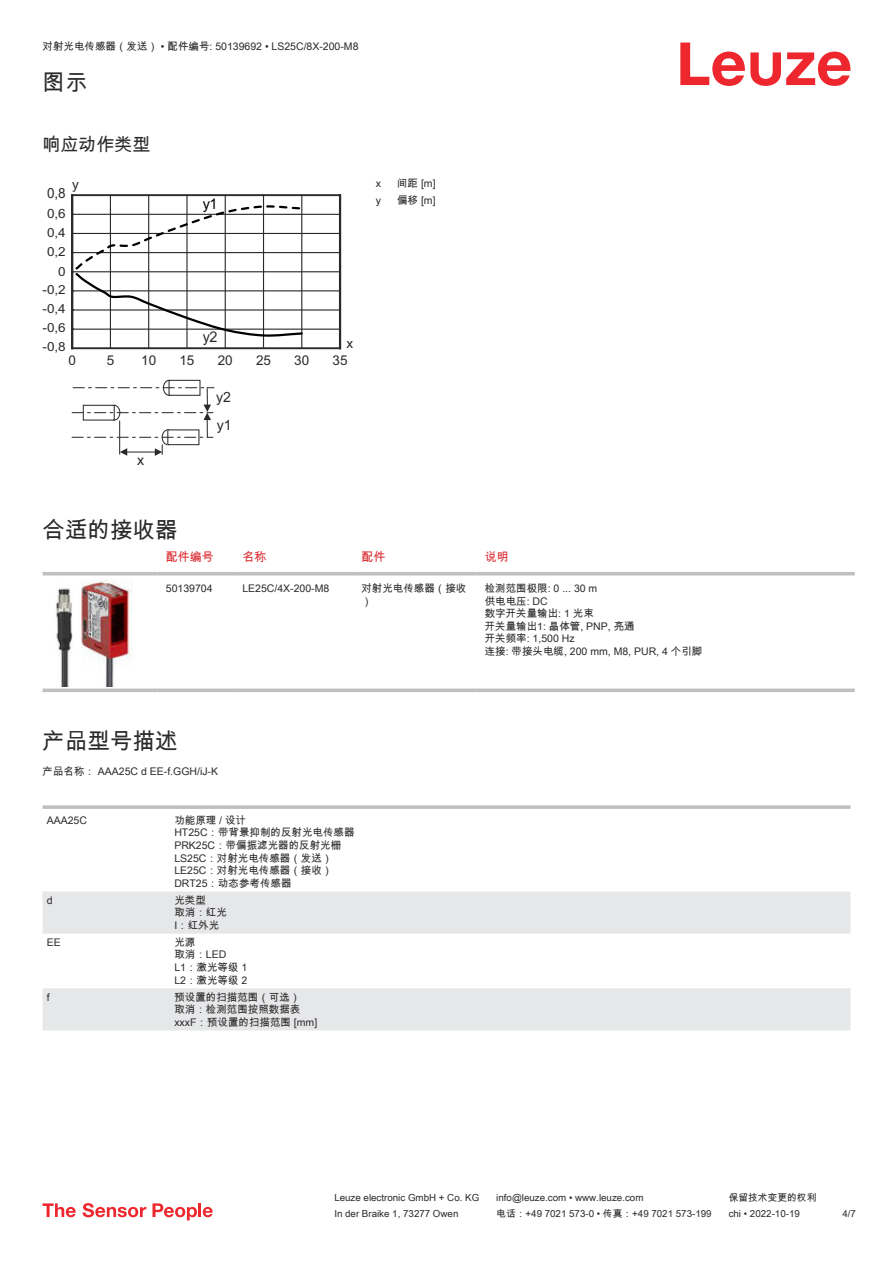
<style>
.page{position:relative;width:893px;height:1263px;background:#fff}
.page>*{position:absolute;margin:0;border:0;box-sizing:border-box;transform-origin:0 0}
.t1{font:22.5px "Arial Unicode MS";color:#2b292a}
.t2{font:18px "Arial Unicode MS";color:#2b292a}
.t3{font:14.85px "Arial";color:#2b292a}
.t4{font:14.85px "Arial";color:#000}
.t5{font:14.1px/27.8px "Arial";color:#2b292a}
.t6{font:13.95px "Arial";color:#2b292a;scale:.96 1}
.t7{font:13.5px "Arial";color:#2b292a}
.t8{font:12.75px "Arial";color:#2b292a;scale:1.06 1}
.t9{font:12.45px/19.2px "Arial";color:#2b292a;scale:1.08 1}
.t10{font:12px "Arial Unicode MS";color:#db2a30}
.t11{font:10.5px/12.6px "Arial Unicode MS";color:#2b292a}
.t12{font:9.75px "Arial Unicode MS";color:#2b292a}
</style>
<div class="page">
<svg style="left:680px;top:43px;width:170px;height:43px"></svg>
<svg style="left:43px;top:575px;width:812px;height:112px"></svg>
<hr style="left:43px;top:572px;width:114px;height:3px;background:#bdbfc1">
<hr style="left:157px;top:572px;width:77px;height:3px;background:#bdbfc1">
<hr style="left:234px;top:572px;width:119px;height:3px;background:#bdbfc1">
<hr style="left:353px;top:572px;width:123px;height:3px;background:#bdbfc1">
<hr style="left:476px;top:572px;width:379px;height:3px;background:#bdbfc1">
<svg style="left:43px;top:688px;width:114px;height:4px"></svg>
<svg style="left:157px;top:688px;width:77px;height:4px"></svg>
<svg style="left:234px;top:688px;width:119px;height:4px"></svg>
<svg style="left:353px;top:688px;width:123px;height:4px"></svg>
<svg style="left:476px;top:688px;width:379px;height:4px;background:#c6c7c9"></svg>
<img style="left:47px;top:580px;width:89px;height:106px">
<svg style="left:43px;top:891px;width:807px;height:139px;fill:#e6e7e9"></svg>
<svg style="left:43px;top:805px;width:127px;height:4px"></svg>
<svg style="left:170px;top:805px;width:680px;height:4px;background:#c3c5c7"></svg>
<svg style="left:43px;top:1203px;width:33px;height:14px"></svg>
<svg style="left:83px;top:1203px;width:63px;height:14px"></svg>
<svg style="left:153px;top:1203px;width:44px;height:17px"></svg>
<hr style="left:198px;top:1203px;width:3px;height:14px;background:#ed272d">
<svg style="left:203px;top:1207px;width:10px;height:10px"></svg>
<hr style="left:73px;top:214px;width:267px;height:1px;background:#2b292a">
<hr style="left:73px;top:233px;width:267px;height:1px;background:#2b292a">
<hr style="left:74px;top:252px;width:266px;height:1px;background:#2b292a">
<hr style="left:73px;top:271px;width:267px;height:1px;background:#2b292a">
<hr style="left:73px;top:290px;width:267px;height:1px;background:#2b292a">
<hr style="left:73px;top:309px;width:267px;height:2px;background:#2b292a">
<hr style="left:74px;top:329px;width:266px;height:1px;background:#2b292a">
<div style="left:71px;top:194px;width:270px;height:155px;border:2px solid #2b292a"></div>
<hr style="left:71px;top:195px;width:2px;height:153px;background:#2b292a">
<hr style="left:110px;top:195px;width:1px;height:153px;background:#2b292a">
<hr style="left:148px;top:195px;width:1px;height:153px;background:#2b292a">
<hr style="left:186px;top:195px;width:2px;height:153px;background:#2b292a">
<hr style="left:225px;top:195px;width:1px;height:153px;background:#2b292a">
<hr style="left:263px;top:195px;width:1px;height:153px;background:#2b292a">
<hr style="left:301px;top:195px;width:1px;height:153px;background:#2b292a">
<hr style="left:339px;top:195px;width:2px;height:153px;background:#2b292a">
<div style="left:162px;top:429px;width:12px;height:16px;border:1px solid #2b292a;border-radius:50%"></div>
<div style="left:168px;top:430px;width:31px;height:15px;background:#fff"></div>
<div style="left:167px;top:429px;width:32px;height:16px;border:1px solid #2b292a"></div>
<svg style="left:120px;top:445px;width:43px;height:11px"></svg>
<hr style="left:119px;top:421px;width:1px;height:33px;background:#2b292a">
<div style="left:163px;top:380px;width:12px;height:16px;border:1px solid #2b292a;border-radius:50%"></div>
<div style="left:169px;top:380px;width:31px;height:15px;background:#fff"></div>
<div style="left:169px;top:380px;width:31px;height:16px;border:1px solid #2b292a"></div>
<svg style="left:72px;top:387px;width:142px;height:51px"></svg>
<svg style="left:73px;top:204px;width:231px;height:134px"></svg>
<p class="t11" style="left:43px;top:40px;width:318px">对射光电传感器（发送） • 配件编号: 50139692 • LS25C/8X-200-M8</p>
<h1 class="t1" style="left:43px;top:66px;width:46px">图示</h1>
<h2 class="t2" style="left:43px;top:132px;width:109px">响应动作类型</h2>
<p class="t7" style="left:72px;top:179px;width:8px">y</p>
<h3 class="t6" style="left:47px;top:188px;width:21px">0,8</h3>
<p class="t8" style="left:47px;top:208px;width:19px">0,6</p>
<p class="t9" style="left:47px;top:224px;width:19px">0,4</p>
<p class="t9" style="left:47px;top:243px;width:19px">0,2</p>
<p class="t9" style="left:58px;top:263px;width:8px">0</p>
<p class="t9" style="left:43px;top:281px;width:23px">-0,2</p>
<p class="t9" style="left:43px;top:300px;width:23px">-0,4</p>
<p class="t9" style="left:43px;top:319px;width:23px">-0,6 -0,8</p>
<h3 class="t4" style="left:203px;top:198px;width:16px">y1</h3>
<h3 class="t3" style="left:203px;top:331px;width:16px">y2</h3>
<p class="t7" style="left:346px;top:338px;width:8px">x</p>
<p class="t7" style="left:68px;top:355px;width:9px">0</p>
<p class="t7" style="left:141px;top:355px;width:17px">10</p>
<p class="t7" style="left:218px;top:355px;width:17px">20</p>
<p class="t7" style="left:294px;top:355px;width:17px">30</p>
<p class="t7" style="left:107px;top:355px;width:9px">5</p>
<p class="t7" style="left:179px;top:355px;width:17px">15</p>
<p class="t7" style="left:256px;top:355px;width:17px">25</p>
<p class="t7" style="left:333px;top:355px;width:17px">35</p>
<h3 class="t5" style="left:216px;top:384px;width:17px">y2 y1</h3>
<h3 class="t5" style="left:137px;top:448px;width:9px">x</h3>
<p class="t11" style="left:376px;top:177px;width:7px">x</p>
<p class="t11" style="left:397px;top:177px;width:40px">间距 [m]</p>
<p class="t11" style="left:376px;top:195px;width:7px">y</p>
<p class="t11" style="left:397px;top:194px;width:40px">偏移 [m]</p>
<h1 class="t1" style="left:43px;top:514px;width:136px">合适的接收器</h1>
<p class="t10" style="left:166px;top:548px;width:49px">配件编号</p>
<p class="t10" style="left:242px;top:548px;width:25px">名称</p>
<p class="t10" style="left:361px;top:548px;width:25px">配件</p>
<p class="t10" style="left:485px;top:548px;width:25px">说明</p>
<p class="t11" style="left:166px;top:582px;width:48px">50139704</p>
<p class="t11" style="left:242px;top:582px;width:88px">LE25C/4X-200-M8</p>
<p class="t11" style="left:361px;top:582px;width:106px">对射光电传感器（接收）</p>
<p class="t11" style="left:485px;top:582px;width:219px">检测范围极限: 0 ... 30 m<br>供电电压: DC<br>数字开关量输出: 1 光束<br>开关量输出1: 晶体管, PNP, 亮通<br>开关频率: 1,500 Hz<br>连接: 带接头电缆, 200 mm, M8, PUR, 4 个引脚</p>
<h1 class="t1" style="left:43px;top:724px;width:136px">产品型号描述</h1>
<p class="t11" style="left:43px;top:764px;width:177px">产品名称： AAA25C d EE-f.GGH/iJ-K</p>
<p class="t11" style="left:47px;top:814px;width:42px">AAA25C</p>
<p class="t11" style="left:174px;top:814px;width:182px">功能原理 / 设计<br>HT25C：带背景抑制的反射光电传感器<br>PRK25C：带偏振滤光器的反射光栅<br>LS25C：对射光电传感器（发送）<br>LE25C：对射光电传感器（接收）<br>DRT25：动态参考传感器</p>
<p class="t11" style="left:47px;top:893px;width:7px">d</p>
<p class="t11" style="left:174px;top:893px;width:54px">光类型<br>取消：红光<br>I：红外光</p>
<p class="t11" style="left:47px;top:937px;width:16px">EE</p>
<p class="t11" style="left:174px;top:935px;width:74px">光源<br>取消：LED<br>L1：激光等级 1<br>L2：激光等级 2</p>
<p class="t11" style="left:47px;top:990px;width:4px">f</p>
<p class="t11" style="left:174px;top:990px;width:144px">预设置的扫描范围（可选）<br>取消：检测范围按照数据表xxxF：预设置的扫描范围 [mm]</p>
<p class="t12" style="left:334px;top:1191px;width:146px">Leuze electronic GmbH + Co. KG</p>
<p class="t12" style="left:496px;top:1191px;width:149px">info@leuze.com • www.leuze.com</p>
<p class="t12" style="left:729px;top:1191px;width:89px">保留技术变更的权利</p>
<p class="t12" style="left:334px;top:1206px;width:126px">In der Braike 1, 73277 Owen</p>
<p class="t12" style="left:496px;top:1206px;width:217px">电话：+49 7021 573-0 • 传真：+49 7021 573-199</p>
<p class="t12" style="left:729px;top:1206px;width:73px">chi • 2022-10-19</p>
<p class="t12" style="left:842px;top:1206px;width:15px">4 /7</p>
</div>
